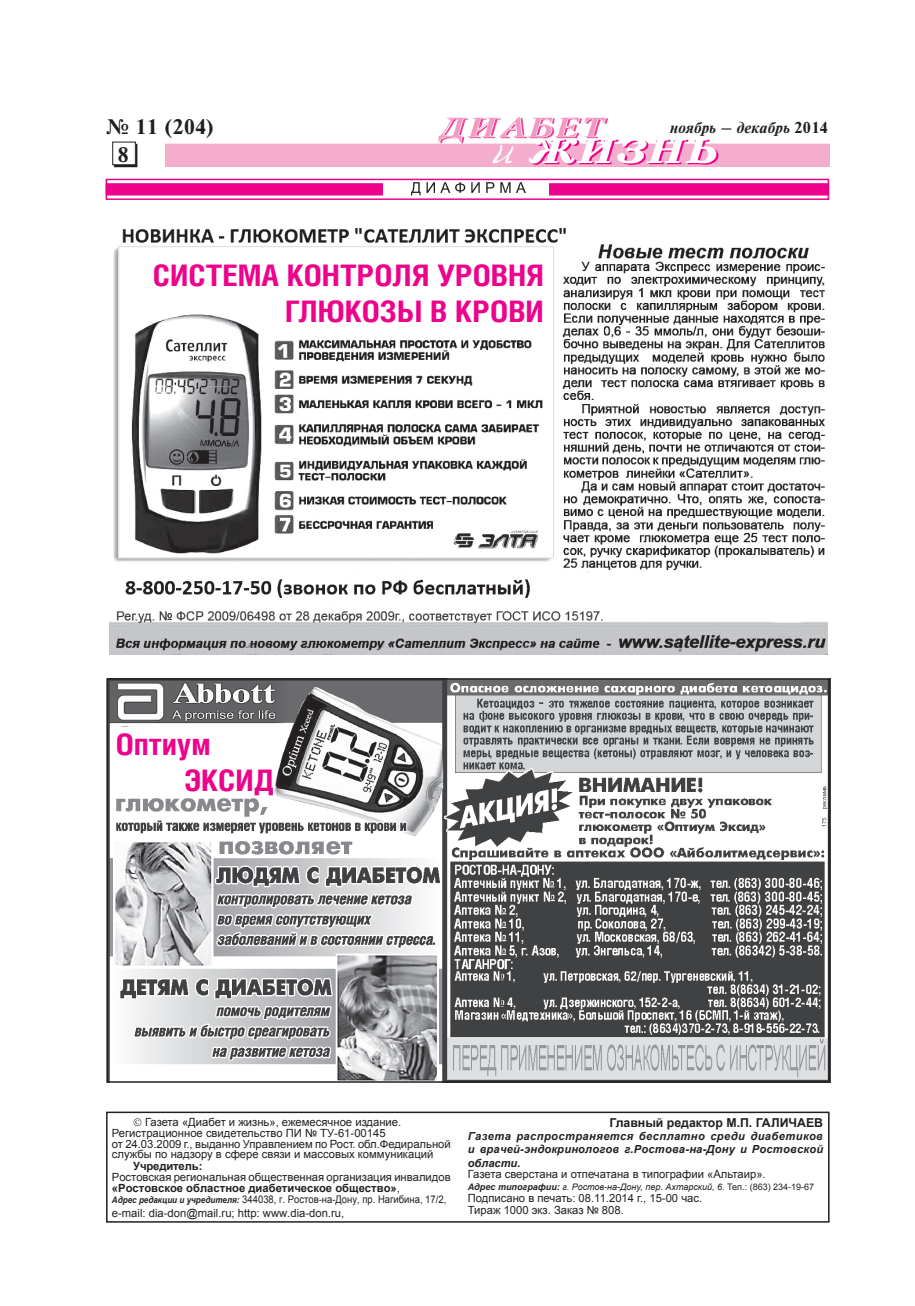
<style>
.page{position:relative;width:915px;height:1306px;background:#fff}
.page>*{position:absolute;margin:0;border:0;box-sizing:border-box;transform-origin:0 0}
.Заголовок{font:700 29.7px/35.5px "Helios Cond C";color:#ed028c;text-align:right;scale:1.1 1}
.t1{font:700 21px "Newton C";color:#231f20}
.t2{font:italic 700 15.75px "Newton C";letter-spacing:.01em;color:#231f20}
.t3{font:700 12.3px "Arial";color:#231f20}
.t4{font:11.25px/10.8px "Arial";color:#231f20}
.t5{font:700 11.25px "Arial";letter-spacing:-.01em;color:#231f20}
.t6{font:italic 700 11.1px/13.4px "Arial";letter-spacing:.02em;color:#231f20;text-align:justify}
.t7{font:10.5px "Arial";color:#231f20;scale:.9 1}
.t8{font:italic 9px "Arial";color:#231f20}
.s1{font-style:normal}
.s2{font-weight:700}
.s3{font-weight:700;font-style:italic;font-size:9px}
</style>
<div class="page">
<img style="left:165px;top:118px;width:664px;height:49px">
<div style="left:114px;top:144px;width:23px;height:23px;border:2px solid #231f20"></div>
<div style="left:113px;top:142px;width:22px;height:23px;background:#fff"></div>
<div style="left:112px;top:142px;width:24px;height:23px;border:1px solid #231f20"></div>
<div style="left:106px;top:1111px;width:723px;height:111px;border:2px solid #231f20"></div>
<div style="left:106px;top:179px;width:722px;height:21px;border:2px solid #ed028c"></div>
<div style="left:106px;top:183px;width:722px;height:12px;background:#ed028c;border:2px solid #ed028c"></div>
<div style="left:383px;top:181px;width:165px;height:16px;background:#fff"></div>
<svg style="left:411px;top:182px;width:114px;height:13px"></svg>
<img style="left:109px;top:228px;width:717px;height:426px">
<img style="left:109px;top:678px;width:721px;height:403px">
<div style="left:106px;top:678px;width:723px;height:404px;border:2px solid #231f20"></div>
<div style="left:260px;top:256px;width:283px;height:72px;background:#fff"></div>
<div style="left:123px;top:256px;width:274px;height:49px;background:#fff"></div>
<div style="left:112px;top:727px;width:162px;height:69px;background:#fff"></div>
<h2 class="t1" style="left:106px;top:115px;width:108px">№ 11 (204)</h2>
<h3 class="t2" style="left:670px;top:119px;width:159px">ноябрь – декабрь <span class="s1">2014</span></h3>
<h2 class="t1" style="left:118px;top:143px;width:12px">8</h2>
<p class="Заголовок" style="left:153px;top:257px;width:357px">СИСТЕМА КОНТРОЛЯ УРОВНЯ<br>ГЛЮКОЗЫ В КРОВИ</p>
<p class="Заголовок" style="left:116px;top:725px;width:88px">Оптиум</p>
<p class="Заголовок" style="left:184px;top:761px;width:83px">ЭКСИД</p>
<p class="t4" style="left:145px;top:1116px;width:257px">Газета «Диабет и жизнь», ежемесячное издание.</p>
<p class="t4" style="left:112px;top:1127px;width:275px">Регистрационное свидетельство ПИ № ТУ-61-00145</p>
<p class="t4" style="left:112px;top:1138px;width:340px">от 24.03.2009 г., выданно Управлением по Рост. обл.Федиральной службы по надзору в сфере связи и массовых коммуникаций</p>
<p class="t5" style="left:133px;top:1158px;width:71px">Учредитель:</p>
<p class="t4" style="left:112px;top:1171px;width:340px;line-height:11.2px">Ростовская региональная общественная организация инвалидов <span class="s2">«Ростовское областное диабетическое общество»</span>,</p>
<p class="t7" style="left:112px;top:1192px;width:373px"><span class="s3">Адрес редакции и учредителя:</span> 344038, г. Ростов-на-Дону, пр. Нагибина, 17/2,</p>
<p class="t4" style="left:112px;top:1207px;width:234px">е-mail: dia-don@mail.ru; http: www.dia-don.ru,</p>
<p class="t3" style="left:609px;top:1114px;width:215px">Главный редактор М.П. ГАЛИЧАЕВ</p>
<p class="t6" style="left:467px;top:1129px;width:357px">Газета распространяется бесплатно среди диабетиков и врачей-эндокринологов г.Ростова-на-Дону и Ростовской области.</p>
<p class="t4" style="left:467px;top:1169px;width:299px">Газета сверстана и отпечатана в типографии «Альтаир».</p>
<p class="t8" style="left:467px;top:1181px;width:348px"><span class="s2">Адрес типографии:</span> г. Ростов-на-Дону, пер. Ахтарский, 6<span class="s1">. Тел.: (863) 234-19-67</span></p>
<p class="t4" style="left:467px;top:1192px;width:236px">Подписано в печать: 08.11.2014 г., 15-00 час.</p>
<p class="t4" style="left:467px;top:1204px;width:157px">Тираж 1000 экз. Заказ № 808.</p>
</div>
